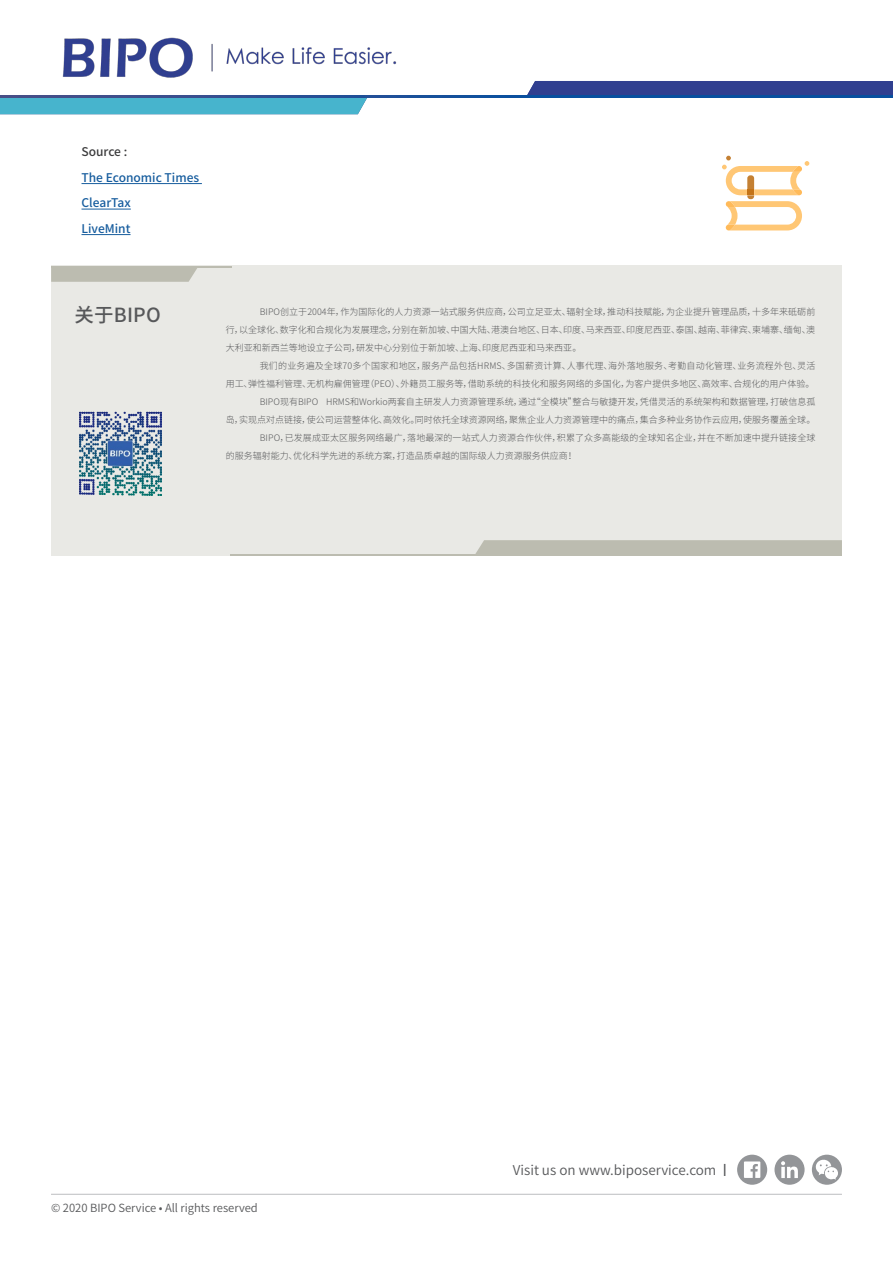
<style>
.page{position:relative;width:893px;height:1263px;background:#fff}
.page>*{position:absolute;margin:0;border:0;box-sizing:border-box;transform-origin:0 0}
.Subhead{font:500 19.5px "Source Han Sans CN";letter-spacing:.01em;color:#57585a}
.t1{font:13.5px "Source Han Sans CN";color:#57585a}
.t2{font:500 12px "Source Han Sans CN";color:#175d9e}
.t3{font:500 12px "Source Han Sans CN";color:#3c3c3d}
.t4{font:11.25px "Source Han Sans CN";color:#57585a}
.正文f{font:300 9px/18px "Source Han Sans CN";color:#57585a;text-align:right}
.s1{font-size:16.5px}
</style>
<div class="page">
<img style="left:62px;top:37px;width:335px;height:41px">
<hr style="left:51px;top:1194px;width:791px;height:1px;background:#bcbdc0">
<div style="left:774px;top:1155px;width:31px;height:30px;background:#939598;border-radius:50%"></div>
<svg style="left:781px;top:1161px;width:17px;height:17px"></svg>
<div style="left:737px;top:1155px;width:30px;height:30px;background:#939598;border-radius:50%"></div>
<svg style="left:744px;top:1161px;width:16px;height:17px"></svg>
<div style="left:812px;top:1155px;width:30px;height:30px;background:#939598;border-radius:50%"></div>
<svg style="left:815px;top:1159px;width:24px;height:21px"></svg>
<svg style="left:0;top:95px;width:526px;height:1px"></svg>
<div style="left:0;top:98px;width:367px;height:16px;background:#47b4cd"></div>
<svg style="left:526px;top:81px;width:367px;height:15px;background:#2f4292"></svg>
<svg style="left:0;top:96px;width:893px;height:2px;background:#1d4f97"></svg>
<div style="left:51px;top:266px;width:791px;height:290px;background:#e9e9e5"></div>
<svg style="left:475px;top:540px;width:367px;height:14px;background:#bdbdb1"></svg>
<hr style="left:231px;top:554px;width:611px;height:2px;background:#bcbcb0">
<svg style="left:51px;top:268px;width:146px;height:14px;background:#bdbdb2"></svg>
<hr style="left:51px;top:266px;width:180px;height:2px;background:#bcbcb0">
<img style="left:79px;top:412px;width:83px;height:84px">
<svg style="left:722px;top:156px;width:87px;height:74px"></svg>
<div style="left:747px;top:189px;width:7px;height:6px;background:#c47317"></div>
<hr style="left:82px;top:183px;width:120px;height:1px;background:#175d9e">
<hr style="left:82px;top:209px;width:49px;height:1px;background:#175d9e">
<hr style="left:82px;top:234px;width:49px;height:1px;background:#175d9e">
<p class="t3" style="left:82px;top:145px;width:47px">Source :</p>
<p class="t2" style="left:82px;top:171px;width:119px">The Economic Times</p>
<p class="t2" style="left:82px;top:196px;width:51px">ClearTax</p>
<p class="t2" style="left:82px;top:222px;width:51px">LiveMint</p>
<p class="Subhead" style="left:74px;top:304px;width:88px">关于BIPO</p>
<p class="正文f" style="left:226px;top:303px;width:591px;text-align:justify;text-indent:34px">BIPO创立于2004年，作为国际化的人力资源一站式服务供应商，公司立足亚太、辐射全球，推动科技赋能，为企业提升管理品质，十多年来砥砺前行，以全球化、数字化和合规化为发展理念，分别在新加坡、中国大陆、港澳台地区、日本、印度、马来西亚、印度尼西亚、泰国、越南、菲律宾、柬埔寨、缅甸、澳大利亚和新西兰等地设立子公司，研发中心分别位于新加坡、上海、印度尼西亚和马来西亚。</p>
<p class="正文f" style="left:226px;top:357px;width:591px">我们的业务遍及全球70多个国家和地区，服务产品包括HRMS、多国薪资计算、人事代理、海外落地服务、考勤自动化管理、业务流程外包、灵活<br>用工、弹性福利管理、无机构雇佣管理（PEO）、外籍员工服务等，借助系统的科技化和服务网络的多国化，为客户提供多地区、高效率、合规化的用户体验。</p>
<p class="正文f" style="left:226px;top:393px;width:591px">BIPO现有BIPO HRMS和Workio两套自主研发人力资源管理系统，通过“全模块”整合与敏捷开发，凭借灵活的系统架构和数据管理，打破信息孤<br>岛，实现点对点链接，使公司运营整体化、高效化。同时依托全球资源网络，聚焦企业人力资源管理中的痛点，集合多种业务协作云应用，使服务覆盖全球。</p>
<p class="正文f" style="left:226px;top:429px;width:591px;text-align:left;text-indent:34px">BIPO，已发展成亚太区服务网络最广，落地最深的一站式人力资源合作伙伴，积累了众多高能级的全球知名企业，并在不断加速中提升链接全球的服务辐射能力、优化科学先进的系统方案，打造品质卓越的国际级人力资源服务供应商！</p>
<h2 class="t1" style="left:513px;top:1162px;width:216px">Visit us on www.biposervice.com <span class="s1">I</span></h2>
<p class="t4" style="left:51px;top:1201px;width:208px">© 2020 BIPO Service • All rights reserved</p>
</div>
